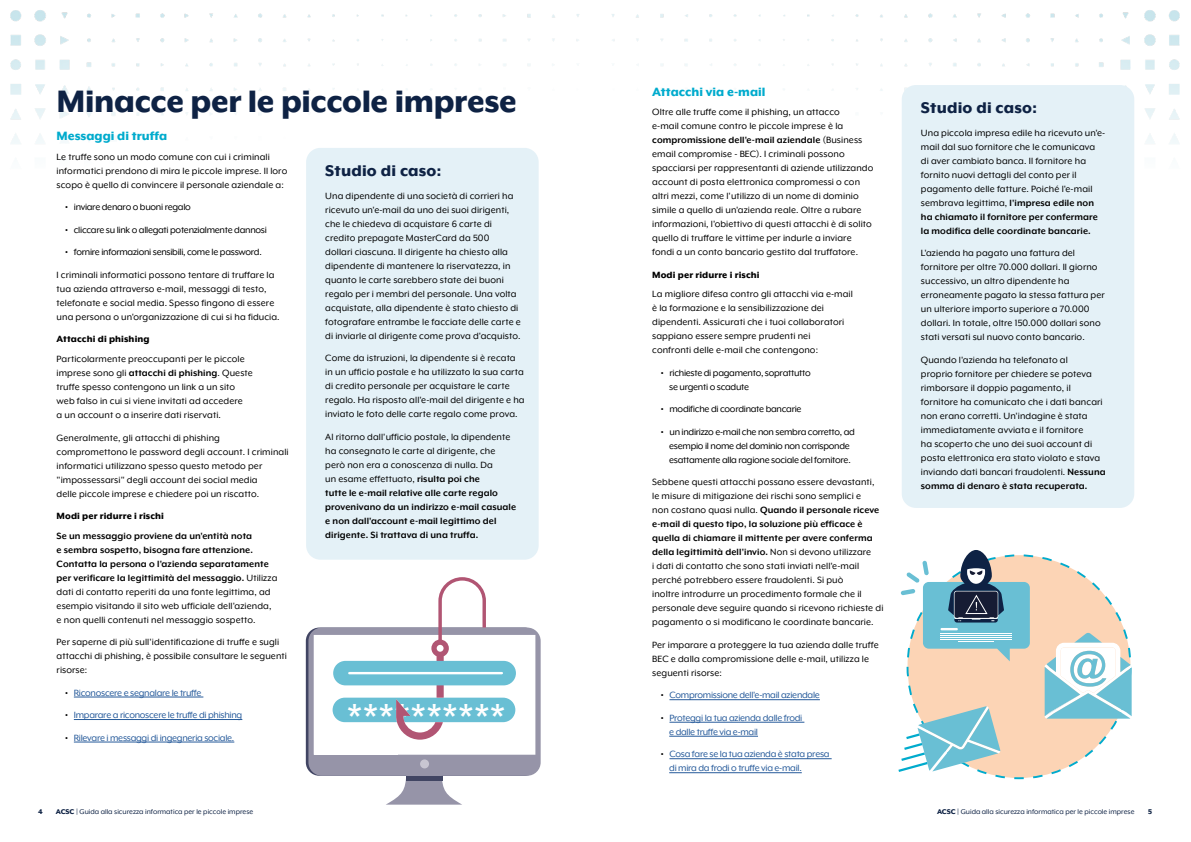
<style>
.page{position:relative;width:1191px;height:842px;background:#fff}
.page>*{position:absolute;margin:0;border:0;box-sizing:border-box;transform-origin:0 0}
.t1{font:40.9px "Arial";color:#fff}
.t2{font:800 36px "Mr Eaves XL Mod OT";letter-spacing:-.01em;color:#0e2244}
.t3{font:800 18px "Mr Eaves XL Mod OT";letter-spacing:.01em;color:#0e2244}
.t4{font:800 14px "Mr Eaves XL Mod OT";color:#00abcd}
.t5{font:10.5px/14px "Mr Eaves XL Mod OT";letter-spacing:.01em;color:#000}
.t6{font:700 10.5px/14px "Mr Eaves XL Mod OT";letter-spacing:.01em;color:#000}
.t7{font:10.5px/14px "Mr Eaves XL Mod OT";letter-spacing:-.025em;color:#000}
.t8{font:10.5px/14px "Mr Eaves XL Mod OT";letter-spacing:-.025em;color:#275b9b}
.t9{font:800 10.5px "Mr Eaves XL Mod OT";letter-spacing:.01em;color:#000}
.t10{font:8px "Mr Eaves XL Mod OT";color:#0e2244}
.t11{font:800 8px "Mr Eaves XL Mod OT";color:#0e2244}
.s1{font-weight:700}
.s2{font-weight:400}
.s3{font-weight:700;color:#000}
.s4{font-weight:800}
</style>
<div class="page">
<img style="left:10px;top:10px;width:1170px;height:165px">
<div style="left:306px;top:148px;width:232px;height:412px;background:#e4f1f7;border-radius:14px"></div>
<div style="left:901px;top:85px;width:233px;height:423px;background:#e4f1f7;border-radius:14px"></div>
<div style="left:907px;top:555px;width:223px;height:223px;background:#fcd4b5;border-radius:50%"></div>
<svg style="left:898px;top:706px;width:102px;height:68px"></svg>
<svg style="left:1044px;top:633px;width:87px;height:86px;background:#b3d7dd"></svg>
<svg style="left:900px;top:550px;width:129px;height:111px"></svg>
<hr style="left:74px;top:697px;width:129px;height:1px;background:#275b9b">
<hr style="left:74px;top:719px;width:168px;height:1px;background:#275b9b">
<hr style="left:74px;top:742px;width:160px;height:1px;background:#275b9b">
<hr style="left:669px;top:699px;width:151px;height:1px;background:#275b9b">
<hr style="left:669px;top:722px;width:135px;height:1px;background:#275b9b">
<hr style="left:669px;top:736px;width:89px;height:1px;background:#275b9b">
<hr style="left:669px;top:758px;width:162px;height:1px;background:#275b9b">
<hr style="left:669px;top:772px;width:132px;height:1px;background:#275b9b">
<svg style="left:306px;top:577px;width:234px;height:228px"></svg>
<h2 class="t2" style="left:57px;top:81px;width:462px">Minacce per le piccole imprese</h2>
<h3 class="t4" style="left:57px;top:128px;width:112px">Messaggi di truffa</h3>
<p class="t5" style="left:57px;top:150px;width:232px">Le truffe sono un modo comune con cui i criminali informatici prendono di mira le piccole imprese. Il loro scopo è quello di convincere il personale aziendale a:</p>
<p class="t7" style="left:65px;top:200px;width:127px"><span class="s1">•</span> inviare denaro o buoni regalo</p>
<p class="t7" style="left:65px;top:223px;width:203px"><span class="s1">•</span> cliccare su link o allegati potenzialmente dannosi</p>
<p class="t5" style="left:57px;top:241px;width:219px;line-height:22.5px;text-align:center"><span class="s1">•</span> fornire informazioni sensibili, come le password.<br>I criminali informatici possono tentare di truffare la</p>
<p class="t5" style="left:57px;top:282px;width:225px">tua azienda attraverso e-mail, messaggi di testo, telefonate e social media. Spesso fingono di essere una persona o un'organizzazione di cui si ha fiducia.</p>
<p class="t9" style="left:57px;top:333px;width:95px">Attacchi di phishing</p>
<p class="t5" style="left:57px;top:352px;width:198px">Particolarmente preoccupanti per le piccole imprese sono gli <span class="s1">attacchi di phishing</span>. Queste truffe spesso contengono un link a un sito web falso in cui si viene invitati ad accedere<br>a un account o a inserire dati riservati.</p>
<p class="t5" style="left:57px;top:430px;width:234px">Generalmente, gli attacchi di phishing compromettono le password degli account. I criminali informatici utilizzano spesso questo metodo per "impossessarsi" degli account dei social media<br>delle piccole imprese e chiedere poi un riscatto.</p>
<p class="t9" style="left:57px;top:510px;width:109px">Modi per ridurre i rischi</p>
<p class="t6" style="left:57px;top:528px;width:222px">Se un messaggio proviene da un'entità nota<br>e sembra sospetto, bisogna fare attenzione.<br>Contatta la persona o l'azienda separatamente per verificare la legittimità del messaggio. <span class="s2">Utilizza dati di contatto reperiti da una fonte legittima, ad esempio visitando il sito web ufficiale dell'azienda, e non quelli contenuti nel messaggio sospetto.</span></p>
<p class="t5" style="left:57px;top:635px;width:232px">Per saperne di più sull'identificazione di truffe e sugli attacchi di phishing, è possibile consultare le seguenti risorse:</p>
<p class="t8" style="left:65px;top:685px;width:138px"><span class="s3">•</span> Riconoscere e segnalare le truffe</p>
<p class="t8" style="left:65px;top:708px;width:179px"><span class="s3">•</span> Imparare a riconoscere le truffe di phishing</p>
<p class="t8" style="left:65px;top:730px;width:169px"><span class="s3">•</span> Rilevare i messaggi di ingegneria sociale.</p>
<h3 class="t3" style="left:325px;top:161px;width:117px">Studio di caso:</h3>
<p class="t5" style="left:325px;top:189px;width:197px">Una dipendente di una società di corrieri ha ricevuto un'e-mail da uno dei suoi dirigenti, che le chiedeva di acquistare 6 carte di credito prepagate MasterCard da 500<br>dollari ciascuna. Il dirigente ha chiesto alla dipendente di mantenere la riservatezza, in quanto le carte sarebbero state dei buoni regalo per i membri del personale. Una volta acquistate, alla dipendente è stato chiesto di fotografare entrambe le facciate delle carte e di inviarle al dirigente come prova d'acquisto.</p>
<p class="t5" style="left:325px;top:351px;width:201px">Come da istruzioni, la dipendente si è recata in un ufficio postale e ha utilizzato la sua carta di credito personale per acquistare le carte regalo. Ha risposto all'e-mail del dirigente e ha inviato le foto delle carte regalo come prova.</p>
<p class="t6" style="left:325px;top:429px;width:192px"><span class="s2">Al ritorno dall'ufficio postale, la dipendente ha consegnato le carte al dirigente, che però non era a conoscenza di nulla. Da<br>un esame effettuato,</span> risulta poi che<br>tutte le e-mail relative alle carte regalo provenivano da un indirizzo e-mail casuale e non dall'account e-mail legittimo del dirigente. Si trattava di una truffa.</p>
<h1 class="t1" style="left:347px;top:691px;width:160px">**********</h1>
<h3 class="t4" style="left:652px;top:83px;width:115px">Attacchi via e-mail</h3>
<p class="t5" style="left:652px;top:105px;width:223px">Oltre alle truffe come il phishing, un attacco<br>e-mail comune contro le piccole imprese è la <span class="s1">compromissione dell'e-mail aziendale</span> (Business email compromise - BEC). I criminali possono spacciarsi per rappresentanti di aziende utilizzando account di posta elettronica compromessi o con altri mezzi, come l'utilizzo di un nome di dominio simile a quello di un'azienda reale. Oltre a rubare informazioni, l'obiettivo di questi attacchi è di solito quello di truffare le vittime per indurle a inviare fondi a un conto bancario gestito dal truffatore.</p>
<p class="t9" style="left:652px;top:269px;width:109px">Modi per ridurre i rischi</p>
<p class="t5" style="left:652px;top:287px;width:202px">La migliore difesa contro gli attacchi via e-mail è la formazione e la sensibilizzazione dei dipendenti. Assicurati che i tuoi collaboratori sappiano essere sempre prudenti nei<br>confronti delle e-mail che contengono:</p>
<p class="t7" style="left:669px;top:366px;width:143px;text-indent:-9px"><span class="s1">•</span> richieste di pagamento, soprattutto se urgenti o scadute</p>
<p class="t7" style="left:660px;top:402px;width:142px"><span class="s1">•</span> modifiche di coordinate bancarie</p>
<p class="t7" style="left:660px;top:425px;width:196px;text-align:center"><span class="s1">•</span> un indirizzo e-mail che non sembra corretto, ad esempio il nome del dominio non corrisponde esattamente alla ragione sociale del fornitore.</p>
<p class="t5" style="left:652px;top:475px;width:233px">Sebbene questi attacchi possano essere devastanti, le misure di mitigazione dei rischi sono semplici e<br>non costano quasi nulla. <span class="s1">Quando il personale riceve e-mail di questo tipo, la soluzione più efficace è quella di chiamare il mittente per avere conferma della legittimità dell'invio.</span> Non si devono utilizzare<br>i dati di contatto che sono stati inviati nell’e-mail perché potrebbero essere fraudolenti. Si può<br>inoltre introdurre un procedimento formale che il personale deve seguire quando si ricevono richieste di pagamento o si modificano le coordinate bancarie.</p>
<p class="t5" style="left:652px;top:638px;width:228px">Per imparare a proteggere la tua azienda dalle truffe<br>BEC e dalla compromissione delle e-mail, utilizza le seguenti risorse:</p>
<p class="t8" style="left:660px;top:688px;width:161px"><span class="s3">•</span> Compromissione dell'e-mail aziendale</p>
<p class="t8" style="left:669px;top:711px;width:135px;text-indent:-9px"><span class="s3">•</span> Proteggi la tua azienda dalle frodi e dalle truffe via e-mail</p>
<p class="t8" style="left:669px;top:747px;width:162px;text-indent:-9px"><span class="s3">•</span> Cosa fare se la tua azienda è stata presa di mira da frodi o truffe via e-mail.</p>
<h3 class="t3" style="left:921px;top:98px;width:117px">Studio di caso:</h3>
<p class="t5" style="left:921px;top:126px;width:186px">Una piccola impresa edile ha ricevuto un'e&shy;mail dal suo fornitore che le comunicava di aver cambiato banca. Il fornitore ha fornito nuovi dettagli del conto per il pagamento delle fatture. Poiché l'e-mail sembrava legittima, <span class="s1">l'impresa edile non ha chiamato il fornitore per confermare la modifica delle coordinate bancarie.</span></p>
<p class="t5" style="left:921px;top:246px;width:185px">L'azienda ha pagato una fattura del fornitore per oltre 70.000 dollari. Il giorno successivo, un altro dipendente ha erroneamente pagato la stessa fattura per un ulteriore importo superiore a 70.000 dollari. In totale, oltre 150.000 dollari sono stati versati sul nuovo conto bancario.</p>
<p class="t5" style="left:921px;top:353px;width:186px">Quando l'azienda ha telefonato al<br>proprio fornitore per chiedere se poteva rimborsare il doppio pagamento, il fornitore ha comunicato che i dati bancari non erano corretti. Un'indagine è stata immediatamente avviata e il fornitore<br>ha scoperto che uno dei suoi account di posta elettronica era stato violato e stava inviando dati bancari fraudolenti. <span class="s1">Nessuna somma di denaro è stata recuperata.</span></p>
<p class="t11" style="left:38px;top:807px;width:6px">4</p>
<p class="t10" style="left:56px;top:807px;width:199px"><span class="s4">ACSC |</span> Guida alla sicurezza informatica per le piccole imprese</p>
<p class="t10" style="left:937px;top:807px;width:199px"><span class="s4">ACSC |</span> Guida alla sicurezza informatica per le piccole imprese</p>
<p class="t11" style="left:1148px;top:807px;width:5px">5</p>
</div>
